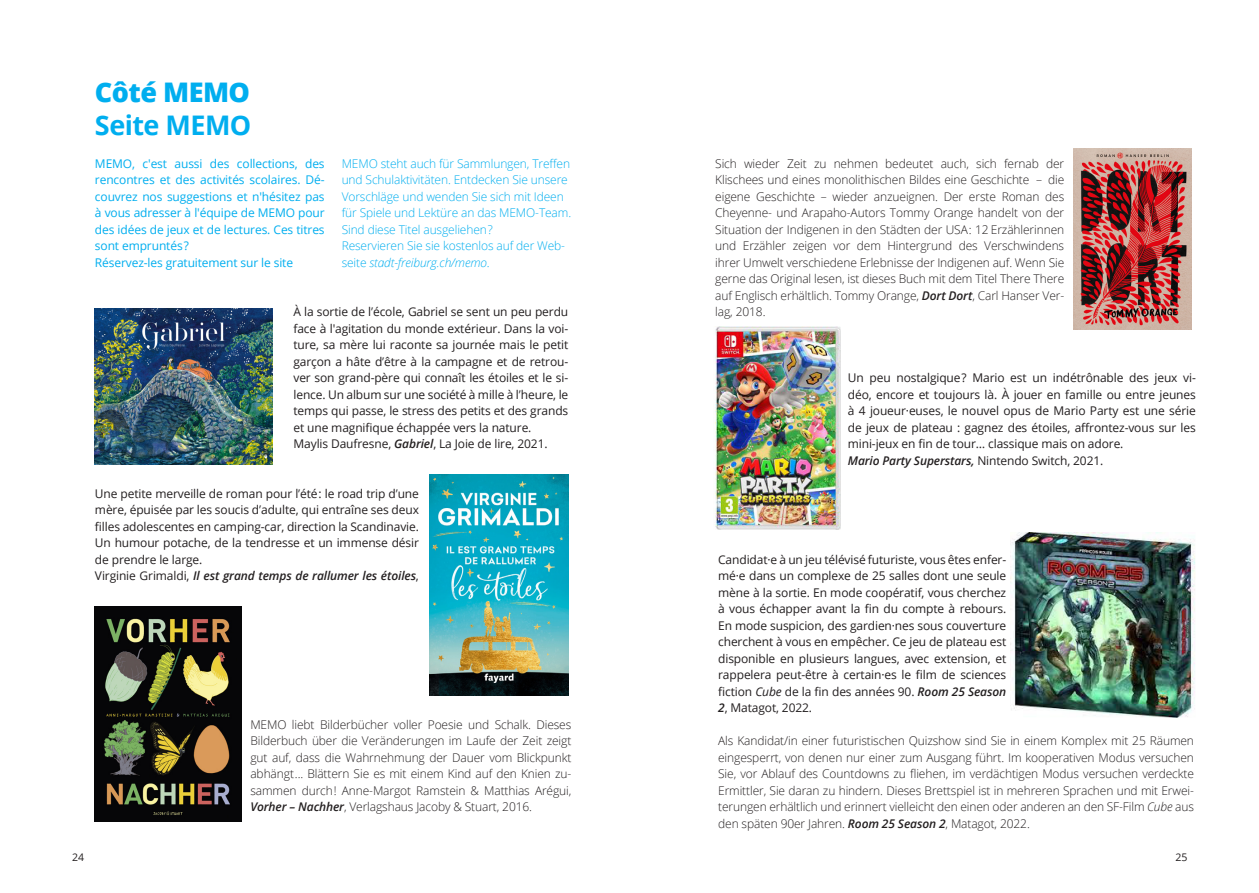
<style>
.page{position:relative;width:1259px;height:893px;background:#fff}
.page>*{position:absolute;margin:0;border:0;box-sizing:border-box;transform-origin:0 0}
.t1{font:700 27px "Open Sans";letter-spacing:-.02em;color:#00aeef}
.t2{font:800 27px "Open Sans";letter-spacing:-.02em;color:#00aeef}
.t3{font:12px/16.5px "Open Sans";letter-spacing:-.01em;color:#231f20}
.t4{font:300 12px/16.5px "Open Sans";letter-spacing:-.01em;color:#231f20;text-align:justify}
.t5{font:300 12px/16.5px "Open Sans";letter-spacing:-.01em;color:#00aeef}
.t6{font:12px/16.5px "Open Sans";letter-spacing:-.01em;color:#00aeef}
.t7{font:10.5px "Open Sans";color:#231f20}
.s1{font-style:italic}
.s2{color:#3e3e3f}
.s3{font-weight:600;font-style:italic}
</style>
<div class="page">
<img style="left:1073px;top:148px;width:118px;height:182px">
<img style="left:1010px;top:532px;width:185px;height:186px">
<img style="left:715px;top:327px;width:125px;height:203px">
<img style="left:95px;top:308px;width:178px;height:157px">
<img style="left:429px;top:475px;width:139px;height:220px">
<img style="left:95px;top:607px;width:146px;height:214px">
<h1 class="t2" style="left:95px;top:71px;width:157px">Côté MEMO</h1>
<h1 class="t1" style="left:95px;top:106px;width:158px">Seite MEMO</h1>
<p class="t6" style="left:95px;top:155px;width:231px">MEMO, c'est aussi des collections, des rencontres et des activités scolaires. Dé&shy;couvrez nos suggestions et n'hésitez pas à vous adresser à l'équipe de MEMO pour des idées de jeux et de lectures. Ces titres sont empruntés ?<br>Réservez-les gratuitement sur le site</p>
<p class="t5" style="left:342px;top:155px;width:231px">MEMO steht auch für Sammlungen, Treffen und Schulaktivitäten. Entdecken Sie unsere Vorschläge und wenden Sie sich mit Ideen für Spiele und Lektüre an das MEMO-Team.<br>Sind diese Titel ausgeliehen ?<br>Reservieren Sie sie kostenlos auf der Web&shy;seite <span class="s1">stadt-freiburg.ch/memo</span>.</p>
<p class="t3" style="left:293px;top:303px;width:276px">À la sortie de l<span class="s2">’</span>école, Gabriel se sent un peu perdu face à l'agitation du monde extérieur. Dans la voi&shy;ture, sa mère lui raconte sa journée mais le petit garçon a hâte d<span class="s2">’</span>être à la campagne et de retrou&shy;ver son grand-père qui connaît les étoiles et le si&shy;lence. Un album sur une société à mille à l<span class="s2">’</span>heure, le temps qui passe, le stress des petits et des grands et une magnifique échappée vers la nature.<br>Maylis Daufresne, <span class="s3">Gabriel</span>, La Joie de lire, 2021.</p>
<p class="t3" style="left:95px;top:485px;width:325px">Une petite merveille de roman pour l<span class="s2">’</span>été : le road trip d<span class="s2">’</span>une mère, épuisée par les soucis d<span class="s2">’</span>adulte, qui entraîne ses deux filles adolescentes en camping-car, direction la Scandinavie.<br>Un humour potache, de la tendresse et un immense désir de prendre le large.<br>Virginie Grimaldi, <span class="s3">Il est grand temps de rallumer les étoiles</span>,</p>
<p class="t4" style="left:250px;top:716px;width:322px">MEMO liebt Bilderbücher voller Poesie und Schalk. Dieses Bilderbuch über die Veränderungen im Laufe der Zeit zeigt gut auf, dass die Wahrnehmung der Dauer vom Blickpunkt abhängt ... Blättern Sie es mit einem Kind auf den Knien zu&shy;sammen durch ! Anne-Margot Ramstein &amp; Matthias Arégui, <span class="s3">Vorher – Nachher</span>, Verlagshaus Jacoby &amp; Stuart, 2016.</p>
<p class="t4" style="left:715px;top:155px;width:350px">Sich wieder Zeit zu nehmen bedeutet auch, sich fernab der Klischees und eines monolithischen Bildes eine Geschichte – die eigene Geschichte – wieder anzueignen. Der erste Roman des Cheyenne- und Arapaho-Autors Tommy Orange handelt von der Situation der Indigenen in den Städten der USA : 12 Erzählerinnen und Erzähler zeigen vor dem Hintergrund des Verschwindens ihrer Umwelt verschiedene Erlebnisse der Indigenen auf. Wenn Sie gerne das Original lesen, ist dieses Buch mit dem Titel There There auf Englisch erhältlich. Tommy Orange, <span class="s3">Dort Dort</span>, Carl Hanser Ver&shy;lag, 2018.</p>
<p class="t3" style="left:848px;top:369px;width:349px">Un peu nostalgique ? Mario est un indétrônable des jeux vi&shy;déo, encore et toujours là. À jouer en famille ou entre jeunes à 4 joueur·euses, le nouvel opus de Mario Party est une série de jeux de plateau : gagnez des étoiles, affrontez-vous sur les mini-jeux en fin de tour… classique mais on adore.<br><span class="s3">Mario Party Superstars,</span> Nintendo Switch, 2021.</p>
<p class="t3" style="left:718px;top:551px;width:290px;text-align:justify">Candidat·e à un jeu télévisé futuriste, vous êtes enfer&shy;mé·e dans un complexe de 25 salles dont une seule mène à la sortie. En mode coopératif, vous cherchez à vous échapper avant la fin du compte à rebours.<br>En mode suspicion, des gardien·nes sous couverture cherchent à vous en empêcher. Ce jeu de plateau est disponible en plusieurs langues, avec extension, et rappelera peut-être à certain·es le film de sciences fiction <span class="s1">Cube</span> de la fin des années 90. <span class="s3">Room 25 Season 2</span>, Matagot, 2022.</p>
<p class="t4" style="left:718px;top:732px;width:477px">Als Kandidat/in einer futuristischen Quizshow sind Sie in einem Komplex mit 25 Räumen eingesperrt, von denen nur einer zum Ausgang führt. Im kooperativen Modus versuchen Sie, vor Ablauf des Countdowns zu fliehen, im verdächtigen Modus versuchen verdeckte Ermittler, Sie daran zu hindern. Dieses Brettspiel ist in mehreren Sprachen und mit Erwei&shy;terungen erhältlich und erinnert vielleicht den einen oder anderen an den SF-Film <span class="s1">Cube</span> aus den späten 90er Jahren. <span class="s3">Room 25 Season 2</span>, Matagot, 2022.</p>
<p class="t7" style="left:72px;top:850px;width:14px">24</p>
<p class="t7" style="left:1175px;top:850px;width:14px">25</p>
</div>
